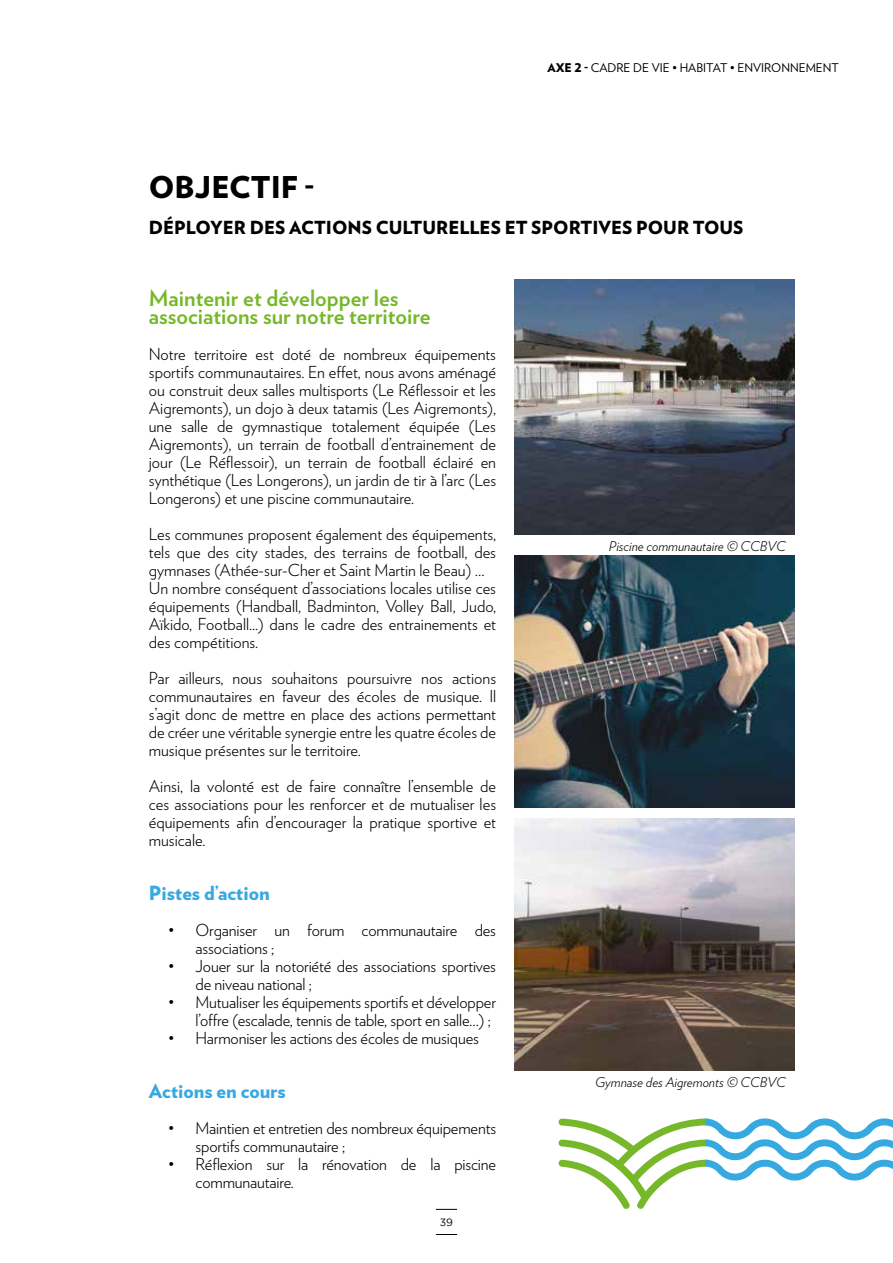
<style>
.page{position:relative;width:893px;height:1263px;background:#fff}
.page>*{position:absolute;margin:0;border:0;box-sizing:border-box;transform-origin:0 0}
.t1{font:900 30px "Verlag";color:#000}
.t2{font:700 22.5px/18px "Verlag";color:#76b82a}
.t3{font:900 19.5px "Verlag";color:#36a9e1}
.t4{font:900 18px "Verlag";color:#000}
.t5{font:300 16.5px/18px "Verlag";color:#000}
.t6{font:italic 300 13.5px "Verlag";color:#000}
.t7{font:12px "Verlag";color:#000}
.t8{font:10.5px "Gotham";color:#000}
.s1{font-weight:900}
</style>
<div class="page">
<svg style="left:436px;top:1234px;width:21px;height:1px"></svg>
<svg style="left:436px;top:1209px;width:21px;height:1px"></svg>
<img style="left:515px;top:280px;width:280px;height:254px">
<img style="left:515px;top:556px;width:280px;height:252px">
<img style="left:515px;top:819px;width:280px;height:252px">
<svg style="left:558px;top:1118px;width:335px;height:91px"></svg>
<p class="t7" style="left:547px;top:58px;width:293px"><span class="s1">AXE 2 -</span> CADRE DE VIE • HABITAT • ENVIRONNEMENT</p>
<h1 class="t1" style="left:149px;top:162px;width:167px">OBJECTIF -</h1>
<p class="t4" style="left:149px;top:213px;width:596px">DÉPLOYER DES ACTIONS CULTURELLES ET SPORTIVES POUR TOUS</p>
<h2 class="t2" style="left:149px;top:288px;width:283px">Maintenir et développer les associations sur notre territoire</h2>
<p class="t5" style="left:149px;top:344px;width:349px;text-align:justify">Notre territoire est doté de nombreux équipements sportifs communautaires. En effet, nous avons aménagé ou construit deux salles multisports (Le Réflessoir et les Aigremonts), un dojo à deux tatamis (Les Aigremonts), une salle de gymnastique totalement équipée (Les Aigremonts), un terrain de football d’entrainement de jour (Le Réflessoir), un terrain de football éclairé en synthétique (Les Longerons), un jardin de tir à l’arc (Les Longerons) et une piscine communautaire.</p>
<p class="t5" style="left:149px;top:524px;width:349px">Les communes proposent également des équipements, tels que des city stades, des terrains de football, des gymnases (Athée-sur-Cher et Saint Martin le Beau) … Un nombre conséquent d’associations locales utilise ces équipements (Handball, Badminton, Volley Ball, Judo, Aïkido, Football...) dans le cadre des entrainements et des compétitions.</p>
<p class="t5" style="left:149px;top:668px;width:349px;text-align:justify">Par ailleurs, nous souhaitons poursuivre nos actions communautaires en faveur des écoles de musique. Il s’agit donc de mettre en place des actions permettant de créer une véritable synergie entre les quatre écoles de musique présentes sur le territoire.</p>
<p class="t5" style="left:149px;top:776px;width:349px;text-align:justify">Ainsi, la volonté est de faire connaître l’ensemble de ces associations pour les renforcer et de mutualiser les équipements afin d’encourager la pratique sportive et musicale.</p>
<p class="t3" style="left:149px;top:877px;width:122px">Pistes d’action</p>
<p class="t5" style="left:196px;top:920px;width:302px;text-indent:-27px">• Organiser un forum communautaire des associations ;</p>
<p class="t5" style="left:196px;top:956px;width:302px;text-indent:-27px">• Jouer sur la notoriété des associations sportives de niveau national ;</p>
<p class="t5" style="left:196px;top:992px;width:302px;text-indent:-27px">• Mutualiser les équipements sportifs et développer l’offre (escalade, tennis de table, sport en salle…) ;</p>
<p class="t5" style="left:169px;top:1028px;width:312px">• Harmoniser les actions des écoles de musiques</p>
<p class="t3" style="left:149px;top:1075px;width:138px">Actions en cours</p>
<p class="t5" style="left:196px;top:1118px;width:302px;text-indent:-27px">• Maintien et entretien des nombreux équipements sportifs communautaire ;</p>
<p class="t5" style="left:196px;top:1154px;width:302px;text-indent:-27px">• Réflexion sur la rénovation de la piscine communautaire.</p>
<p class="t8" style="left:440px;top:1216px;width:15px">39</p>
<p class="t6" style="left:609px;top:536px;width:179px">Piscine communautaire © CCBVC</p>
<p class="t6" style="left:595px;top:1071px;width:193px">Gymnase des Aigremonts © CCBVC</p>
</div>
